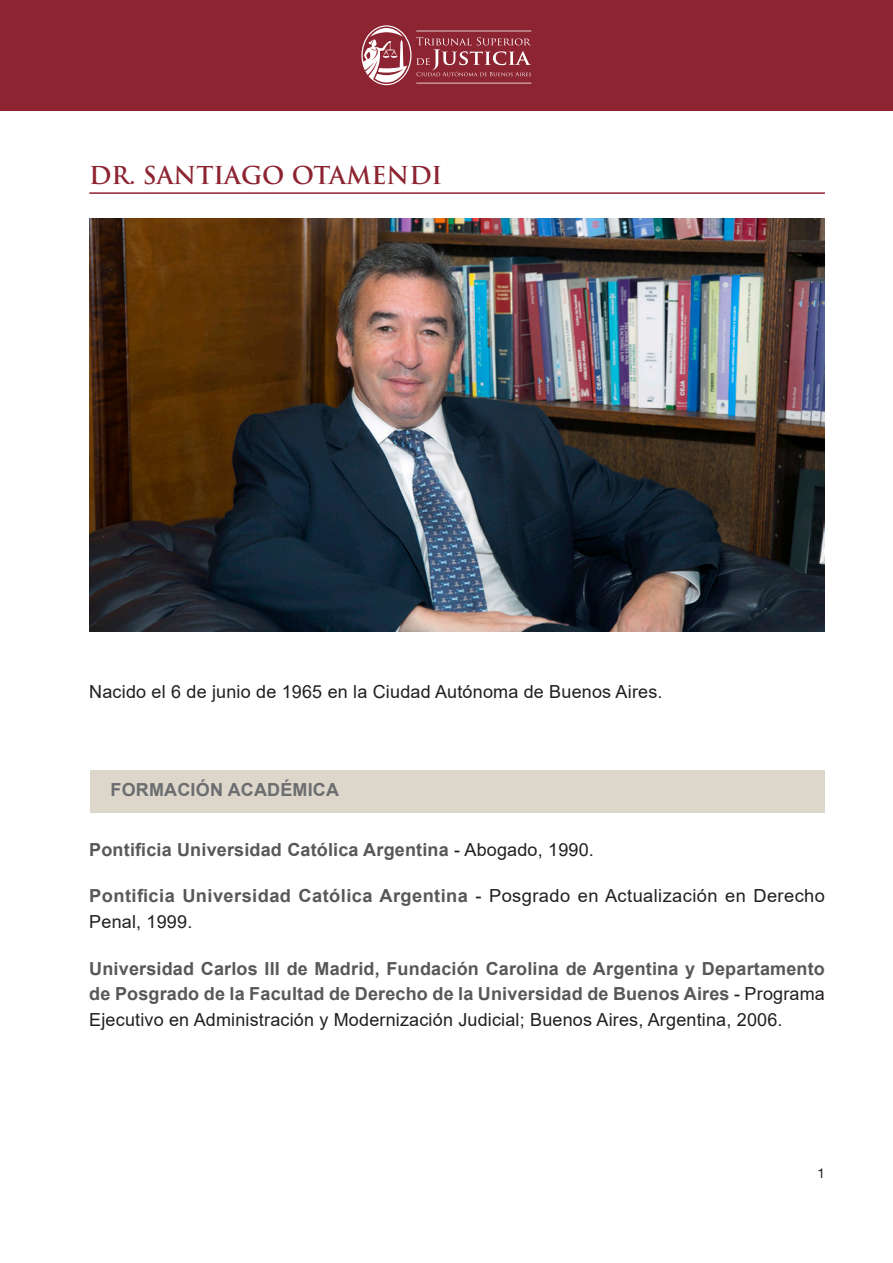
<style>
.page{position:relative;width:893px;height:1263px;background:#fff}
.page>*{position:absolute;margin:0;border:0;box-sizing:border-box;transform-origin:0 0}
.I__Título{font:700 24px "Trajan Pro";color:#8d2431}
.Texto{font:700 18px/25.5px "Arial";letter-spacing:.01em;color:#57585a;text-align:justify}
.Texto-2{font:18px/25.5px "Arial";letter-spacing:.01em;color:#231f20}
.Destacado{font:700 18px "Arial";letter-spacing:.01em;color:#6c6d70}
.t1{font:13.5px "Helvetica Neue LT Std";color:#231f20}
.s1{font-weight:400;color:#231f20}
.s2{font-weight:700;color:#57585a}
</style>
<div class="page">
<div style="left:0;top:0;width:893px;height:111px;background:#8d2431"></div>
<svg style="left:361px;top:25px;width:170px;height:60px"></svg>
<hr style="left:89px;top:192px;width:736px;height:2px;background:#8d2431">
<div style="left:90px;top:770px;width:734px;height:43px;background:#dcd6cb"></div>
<img style="left:89px;top:218px;width:736px;height:413px">
<h1 class="I__Título" style="left:89px;top:160px;width:355px">DR. SANTIAGO OTAMENDI</h1>
<p class="Texto-2" style="left:89px;top:679px;width:575px">Nacido el 6 de junio de 1965 en la Ciudad Autónoma de Buenos Aires.</p>
<p class="Destacado" style="left:111px;top:777px;width:230px">FORMACIÓN ACADÉMICA</p>
<p class="Texto" style="left:89px;top:837px;width:506px">Pontificia Universidad Católica Argentina <span class="s1">- Abogado, 1990.</span></p>
<p class="Texto-2" style="left:89px;top:883px;width:737px"><span class="s2">Pontificia Universidad Católica Argentina</span> - Posgrado en Actualización en Derecho<br>Penal, 1999.</p>
<p class="Texto" style="left:89px;top:956px;width:737px">Universidad Carlos III de Madrid, Fundación Carolina de Argentina y Departamento de Posgrado de la Facultad de Derecho de la Universidad de Buenos Aires <span class="s1">- Programa Ejecutivo en Administración y Modernización Judicial; Buenos Aires, Argentina, 2006.</span></p>
<p class="t1" style="left:817px;top:1165px;width:9px">1</p>
</div>
